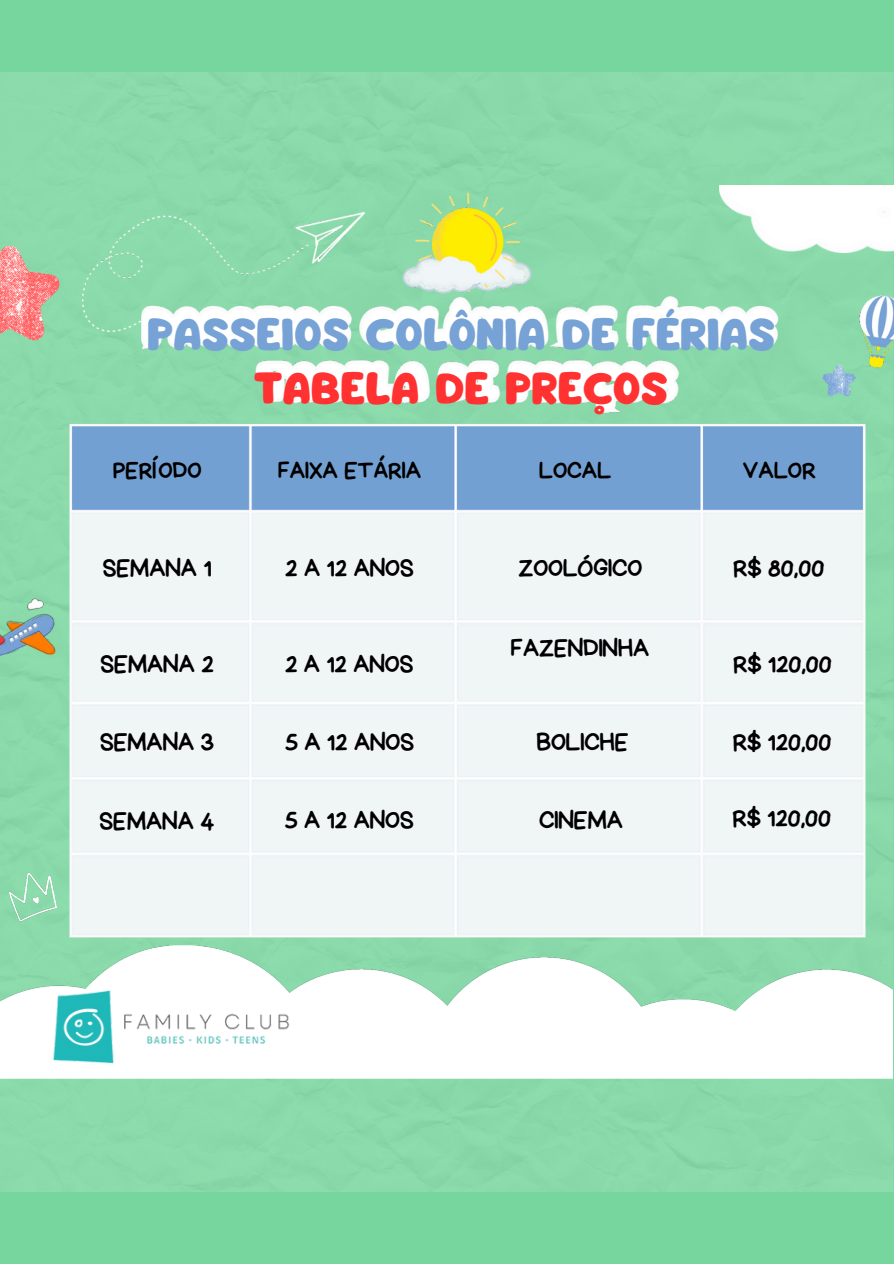
<style>
.page{position:relative;width:894px;height:1264px;background:#fff}
.page>*{position:absolute;margin:0;border:0;box-sizing:border-box;transform-origin:0 0}
.t1{font:39.3px/54px "Mango";color:#77a2d6;text-align:center}
.t2{font:25.35px "Handyman";color:#000}
.t3{font:24.3px "Handyman";color:#000}
.s1{color:#ff3131}
</style>
<div class="page">
<div style="left:0;top:0;width:893px;height:1263px;background:#77d69d"></div>
<div style="left:0;top:72px;width:893px;height:1119px;background:#8adaab"></div>
<img style="left:0;top:945px;width:892px;height:133px">
<img style="left:719px;top:185px;width:174px;height:67px">
<img style="left:0;top:240px;width:64px;height:105px">
<img style="left:9px;top:872px;width:48px;height:49px">
<img style="left:0;top:594px;width:61px;height:67px">
<div style="left:83px;top:213px;width:281px;height:78px;background:#8bdaab"></div>
<img style="left:398px;top:188px;width:138px;height:103px">
<img style="left:870px;top:291px;width:23px;height:110px">
<img style="left:33px;top:957px;width:277px;height:121px">
<img style="left:64px;top:291px;width:806px;height:651px">
<p class="t1" style="left:147px;top:309px;width:629px">PASSEIOS COLÔNIA DE FÉRIAS<br><span class="s1">TABELA DE PREÇOS</span></p>
<p class="t3" style="left:113px;top:458px;width:90px">PERÍODO</p>
<p class="t3" style="left:278px;top:458px;width:144px">FAIXA ETÁRIA</p>
<p class="t3" style="left:539px;top:458px;width:74px">LOCAL</p>
<p class="t3" style="left:742px;top:458px;width:74px">VALOR</p>
<p class="t2" style="left:103px;top:555px;width:110px">SEMANA 1</p>
<p class="t2" style="left:285px;top:555px;width:130px">2 A 12 ANOS</p>
<p class="t2" style="left:518px;top:555px;width:125px">ZOOLÓGICO</p>
<p class="t2" style="left:733px;top:555px;width:93px">R$ 80,00</p>
<h1 class="t2" style="left:101px;top:651px;width:115px">SEMANA 2</h1>
<p class="t2" style="left:285px;top:651px;width:130px">2 A 12 ANOS</p>
<p class="t2" style="left:511px;top:636px;width:140px">FAZENDINHA</p>
<p class="t2" style="left:733px;top:651px;width:100px">R$ 120,00</p>
<p class="t2" style="left:100px;top:729px;width:116px">SEMANA 3</p>
<p class="t2" style="left:285px;top:729px;width:130px">5 A 12 ANOS</p>
<p class="t2" style="left:536px;top:729px;width:93px">BOLICHE</p>
<p class="t2" style="left:732px;top:729px;width:100px">R$ 120,00</p>
<p class="t2" style="left:100px;top:808px;width:116px">SEMANA 4</p>
<p class="t2" style="left:284px;top:807px;width:130px">5 A 12 ANOS</p>
<p class="t2" style="left:539px;top:807px;width:85px">CINEMA</p>
<p class="t2" style="left:732px;top:805px;width:100px">R$ 120,00</p>
</div>
